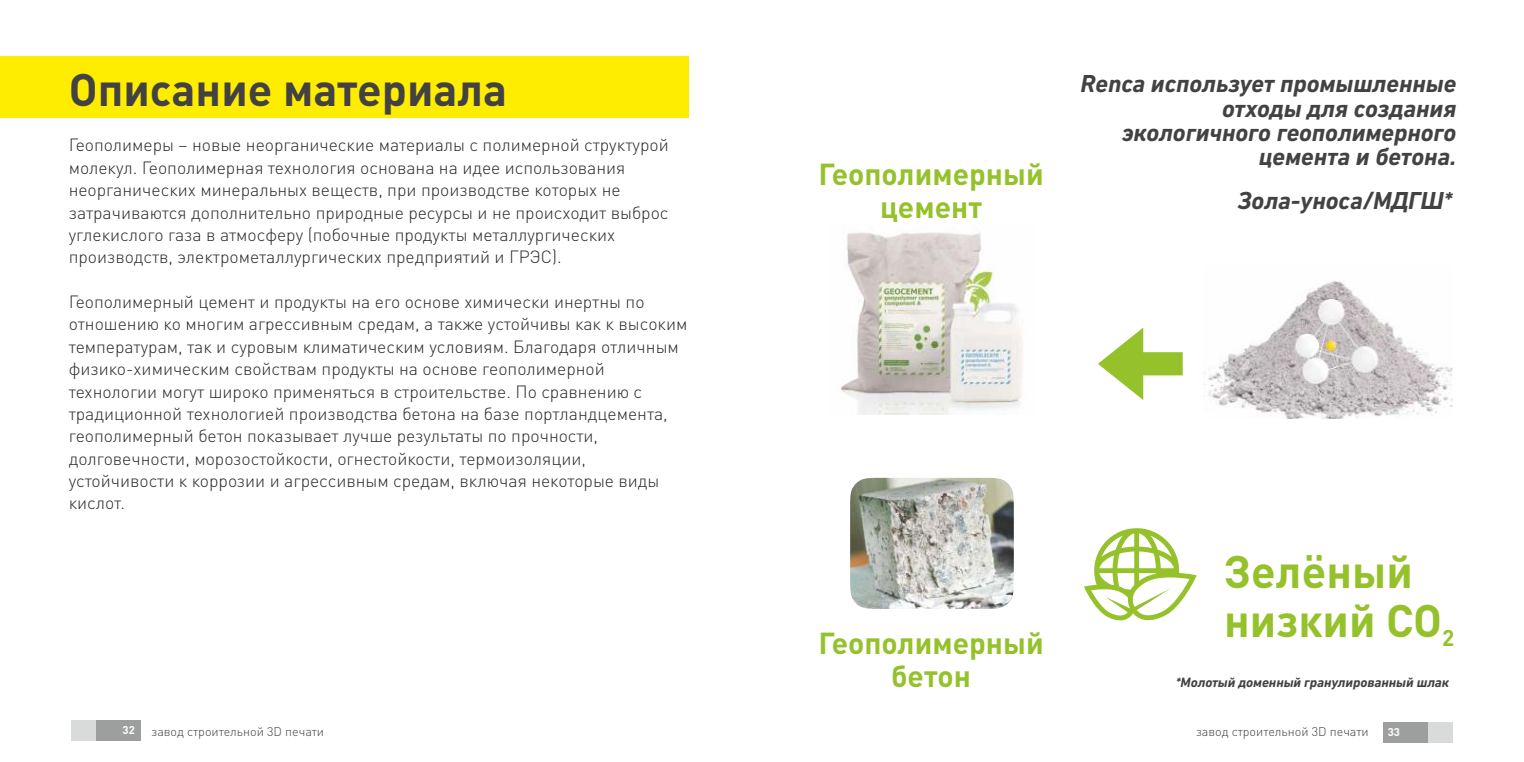
<style>
.page{position:relative;width:1524px;height:762px;background:#fff}
.page>*{position:absolute;margin:0;border:0;box-sizing:border-box;transform-origin:0 0}
.t1{font:700 45px "DIN Cyr";color:#434242}
.t2{font:700 45px/49.4px "DIN Cyr";color:#95c12b}
.t3{font:700 30px/32.9px "DIN Cyr";color:#95c12b;text-align:center}
.t4{font:italic 700 25px/24.2px "DIN Next CYR";color:#434242;text-align:right}
.t5{font:300 17.5px/22.4px "DIN Cyr";color:#2b2a29}
.t6{font:italic 700 13.75px "DIN Next CYR";color:#434242}
.t7{font:300 12.5px "DIN Cyr";color:#434242}
.t8{font:700 11.25px "DIN Cyr";color:#fefefe}
</style>
<div class="page">
<div style="left:0;top:56px;width:688px;height:62px;background:#ffed00"></div>
<img style="left:850px;top:478px;width:164px;height:131px">
<img style="left:840px;top:232px;width:183px;height:183px">
<svg style="left:1098px;top:328px;width:84px;height:72px"></svg>
<img style="left:1203px;top:281px;width:249px;height:138px">
<svg style="left:1084px;top:528px;width:112px;height:92px"></svg>
<div style="left:1383px;top:722px;width:69px;height:21px;background:#9d9e9e"></div>
<div style="left:1428px;top:722px;width:24px;height:21px;background:#d9dada"></div>
<div style="left:71px;top:720px;width:69px;height:21px;background:#9d9e9e"></div>
<div style="left:71px;top:720px;width:24px;height:21px;background:#d9dada"></div>
<h1 class="t1" style="left:69px;top:71px;width:440px">Описание материала</h1>
<p class="t5" style="left:69px;top:136px;width:601px">Геополимеры – новые неорганические материалы с полимерной структурой молекул. Геополимерная технология основана на идее использования неорганических минеральных веществ, при производстве которых не затрачиваются дополнительно природные ресурсы и не происходит выброс углекислого газа в атмосферу (побочные продукты металлургических производств, электрометаллургических предприятий и ГРЭС).</p>
<p class="t5" style="left:69px;top:292px;width:620px">Геополимерный цемент и продукты на его основе химически инертны по отношению ко многим агрессивным средам, а также устойчивы как к высоким температурам, так и суровым климатическим условиям. Благодаря отличным физико-химическим свойствам продукты на основе геополимерной технологии могут широко применяться в строительстве. По сравнению с традиционной технологией производства бетона на базе портландцемента, геополимерный бетон показывает лучше результаты по прочности, долговечности, морозостойкости, огнестойкости, термоизоляции, устойчивости к коррозии и агрессивным средам, включая некоторые виды кислот.</p>
<h2 class="t3" style="left:818px;top:161px;width:227px">Геополимерный цемент</h2>
<h3 class="t4" style="left:1080px;top:74px;width:377px">Renca использует промышленные отходы для создания экологичного геополимерного цемента и бетона.</h3>
<h3 class="t4" style="left:1238px;top:191px;width:216px">Зола-уноса/МДГШ*</h3>
<h2 class="t3" style="left:818px;top:629px;width:227px">Геополимерный бетон</h2>
<h1 class="t2" style="left:1224px;top:551px;width:232px">Зелёный низкий СО<sub>2</sub></h1>
<p class="t6" style="left:1175px;top:677px;width:275px">*Молотый доменный гранулированный шлак</p>
<p class="t8" style="left:123px;top:725px;width:14px">32</p>
<p class="t8" style="left:1387px;top:727px;width:14px">33</p>
<p class="t7" style="left:151px;top:726px;width:174px">завод строительной 3D печати</p>
<p class="t7" style="left:1196px;top:726px;width:174px">завод строительной 3D печати</p>
</div>
